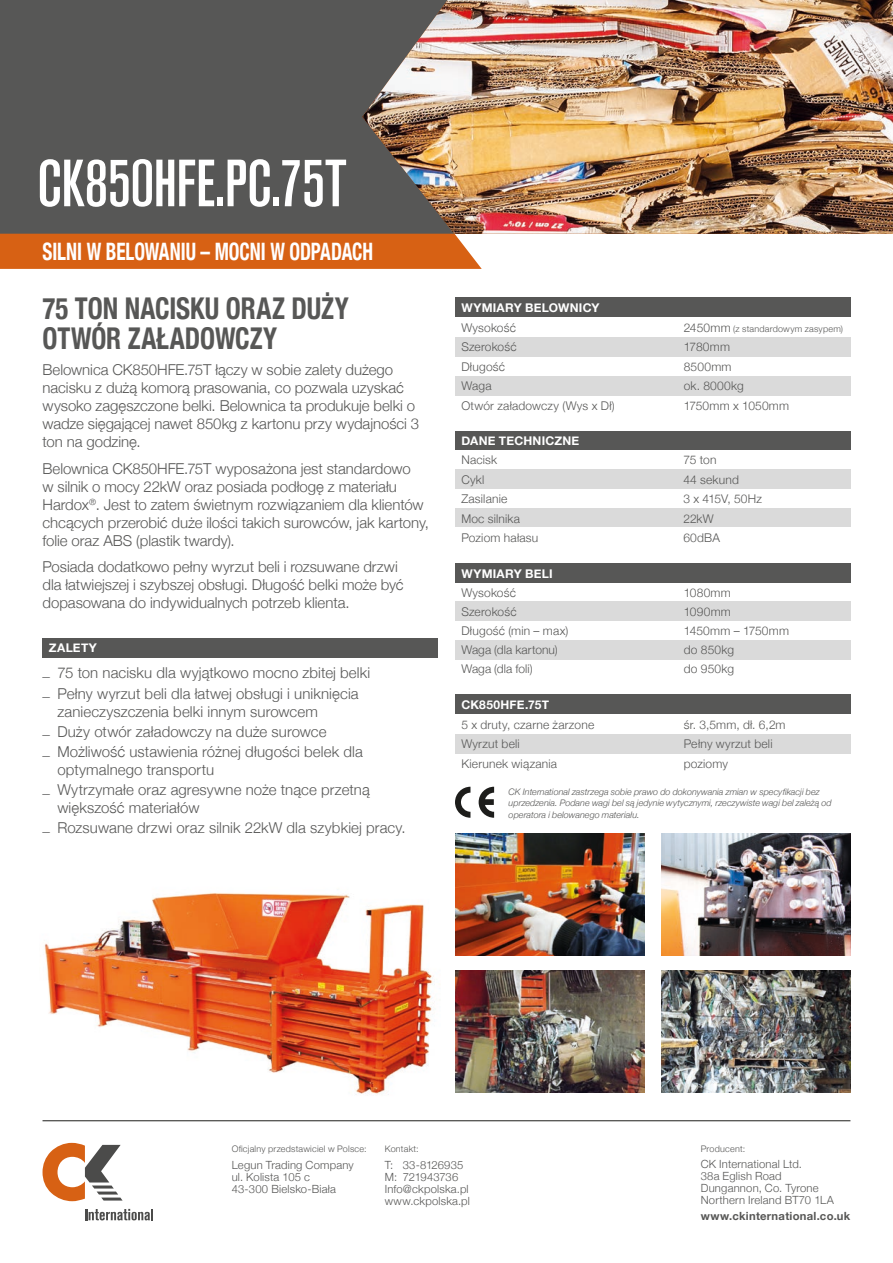
<style>
.page{position:relative;width:893px;height:1263px;background:#fff}
.page>*{position:absolute;margin:0;border:0;box-sizing:border-box;transform-origin:0 0}
.t1{font:500 66px "Akzidenz Grot Con BQ";letter-spacing:-.005em;color:#fff}
.t2{font:700 condensed 30px/30px "Helvetica Neue";color:#575756;scale:.9 1}
.t3{font:700 condensed 24px "Helvetica Neue";letter-spacing:-.005em;color:#fff;scale:.8 1}
.t4{font:300 15px/18px "Helvetica Neue";color:#575756}
.t5{font:300 12px "Helvetica Neue";letter-spacing:.015em;color:#575756}
.t6{font:700 12px "Helvetica Neue";letter-spacing:.02em;color:#fff}
.t7{font:300 11.25px/12px "Helvetica Neue";letter-spacing:.015em;color:#575756}
.t8{font:700 11.25px "Helvetica Neue";letter-spacing:.025em;color:#575756}
.t9{font:italic 300 9px/11.1px "Helvetica Neue";letter-spacing:.005em;color:#575756}
.t10{font:300 9px "Helvetica Neue";letter-spacing:.025em;color:#575756}
.s1{font-size:12px}
</style>
<div class="page">
<div style="left:0;top:0;width:893px;height:234px;background:#575756"></div>
<img style="left:362px;top:0;width:531px;height:234px">
<div style="left:0;top:234px;width:482px;height:35px;background:#d76114"></div>
<hr style="left:43px;top:1120px;width:807px;height:1px;background:#1d1d1b">
<svg style="left:43px;top:1143px;width:80px;height:58px"></svg>
<svg style="left:85px;top:1209px;width:68px;height:11px"></svg>
<div style="left:43px;top:638px;width:395px;height:19px;background:#575756"></div>
<div style="left:455px;top:694px;width:395px;height:20px;background:#575756"></div>
<div style="left:455px;top:734px;width:395px;height:20px;background:#dadada"></div>
<div style="left:455px;top:431px;width:395px;height:19px;background:#575756"></div>
<div style="left:455px;top:470px;width:395px;height:19px;background:#dadada"></div>
<div style="left:455px;top:508px;width:395px;height:20px;background:#dadada"></div>
<div style="left:455px;top:564px;width:395px;height:19px;background:#575756"></div>
<div style="left:455px;top:601px;width:395px;height:20px;background:#dadada"></div>
<div style="left:455px;top:640px;width:395px;height:19px;background:#dadada"></div>
<svg style="left:455px;top:787px;width:15px;height:31px"></svg>
<svg style="left:479px;top:787px;width:15px;height:31px"></svg>
<div style="left:455px;top:298px;width:395px;height:19px;background:#575756"></div>
<div style="left:455px;top:337px;width:395px;height:20px;background:#dadada"></div>
<div style="left:455px;top:376px;width:395px;height:20px;background:#dadada"></div>
<img style="left:455px;top:834px;width:189px;height:122px">
<img style="left:455px;top:970px;width:189px;height:122px">
<img style="left:661px;top:834px;width:189px;height:122px">
<img style="left:661px;top:970px;width:189px;height:122px">
<img style="left:44px;top:893px;width:390px;height:202px">
<h1 class="t1" style="left:37px;top:146px;width:311px">CK850HFE.PC.75T</h1>
<h3 class="t3" style="left:43px;top:231px;width:415px">SILNI W BELOWANIU – MOCNI W ODPADACH</h3>
<h2 class="t2" style="left:43px;top:291px;width:342px">75 TON NACISKU ORAZ DUŻY<br>OTWÓR ZAŁADOWCZY</h2>
<p class="t4" style="left:43px;top:360px;width:378px">Belownica CK850HFE.75T łączy w sobie zalety dużego nacisku z dużą komorą prasowania, co pozwala uzyskać wysoko zagęszczone belki. Belownica ta produkuje belki o wadze sięgającej nawet 850kg z kartonu przy wydajności 3 ton na godzinę.</p>
<p class="t4" style="left:43px;top:459px;width:388px">Belownica CK850HFE.75T wyposażona jest standardowo<br>w silnik o mocy 22kW oraz posiada podłogę z materiału Hardox<sup>®</sup>. Jest to zatem świetnym rozwiązaniem dla klientów chcących przerobić duże ilości takich surowców, jak kartony, folie oraz ABS (plastik twardy).</p>
<p class="t4" style="left:43px;top:557px;width:363px">Posiada dodatkowo pełny wyrzut beli i rozsuwane drzwi dla łatwiejszej i szybszej obsługi. Długość belki może być dopasowana do indywidualnych potrzeb klienta.</p>
<p class="t6" style="left:49px;top:638px;width:50px">ZALETY</p>
<p class="t4" style="left:43px;top:662px;width:329px;line-height:20.1px">_ 75 ton nacisku dla wyjątkowo mocno zbitej belki _ Pełny wyrzut beli dla łatwej obsługi i uniknięcia</p>
<p class="t4" style="left:43px;top:700px;width:322px;line-height:20.1px;text-indent:15px">zanieczyszczenia belki innym surowcem<br>_ Duży otwór załadowczy na duże surowce<br>_ Możliwość ustawienia różnej długości belek dla</p>
<p class="t4" style="left:43px;top:758px;width:329px;line-height:20.1px;text-indent:15px">optymalnego transportu<br>_ Wytrzymałe oraz agresywne noże tnące przetną</p>
<p class="t4" style="left:43px;top:797px;width:365px;line-height:20.1px;text-indent:15px">większość materiałów<br>_ Rozsuwane drzwi oraz silnik 22kW dla szybkiej pracy.</p>
<p class="t6" style="left:461px;top:298px;width:140px">WYMIARY BELOWNICY</p>
<p class="t5" style="left:461px;top:318px;width:56px">Wysokość</p>
<p class="t10" style="left:684px;top:322px;width:161px"><span class="s1">2450mm</span> (z standardowym zasypem)</p>
<p class="t5" style="left:461px;top:337px;width:57px">Szerokość</p>
<p class="t5" style="left:684px;top:337px;width:48px">1780mm</p>
<p class="t5" style="left:461px;top:357px;width:45px">Długość</p>
<p class="t5" style="left:684px;top:357px;width:49px">8500mm</p>
<p class="t5" style="left:461px;top:376px;width:32px">Waga</p>
<p class="t5" style="left:684px;top:376px;width:62px">ok. 8000kg</p>
<p class="t5" style="left:461px;top:396px;width:155px">Otwór załadowczy (Wys x Dł)</p>
<p class="t5" style="left:684px;top:396px;width:107px">1750mm x 1050mm</p>
<p class="t6" style="left:461px;top:432px;width:119px">DANE TECHNICZNE</p>
<p class="t5" style="left:461px;top:450px;width:37px">Nacisk</p>
<p class="t5" style="left:683px;top:450px;width:35px">75 ton</p>
<p class="t5" style="left:461px;top:470px;width:25px">Cykl</p>
<p class="t5" style="left:683px;top:470px;width:57px">44 sekund</p>
<p class="t5" style="left:461px;top:489px;width:48px">Zasilanie</p>
<p class="t5" style="left:683px;top:489px;width:80px">3 x 415V, 50Hz</p>
<p class="t5" style="left:461px;top:509px;width:60px">Moc silnika</p>
<p class="t5" style="left:683px;top:509px;width:32px">22kW</p>
<p class="t5" style="left:461px;top:528px;width:78px">Poziom hałasu</p>
<p class="t5" style="left:683px;top:528px;width:38px">60dBA</p>
<p class="t6" style="left:461px;top:564px;width:93px">WYMIARY BELI</p>
<p class="t5" style="left:461px;top:583px;width:56px">Wysokość</p>
<p class="t5" style="left:684px;top:583px;width:49px">1080mm</p>
<p class="t5" style="left:461px;top:602px;width:57px">Szerokość</p>
<p class="t5" style="left:684px;top:602px;width:49px">1090mm</p>
<p class="t5" style="left:461px;top:621px;width:109px">Długość (min – max)</p>
<p class="t5" style="left:684px;top:621px;width:107px">1450mm – 1750mm</p>
<p class="t5" style="left:461px;top:640px;width:98px">Waga (dla kartonu)</p>
<p class="t5" style="left:684px;top:640px;width:52px">do 850kg</p>
<p class="t5" style="left:461px;top:659px;width:73px">Waga (dla foli)</p>
<p class="t5" style="left:684px;top:659px;width:52px">do 950kg</p>
<p class="t6" style="left:461px;top:695px;width:89px">CK850HFE.75T</p>
<p class="t5" style="left:461px;top:715px;width:134px">5 x druty, czarne żarzone</p>
<p class="t5" style="left:684px;top:715px;width:103px">śr. 3,5mm, dł. 6,2m</p>
<p class="t5" style="left:461px;top:734px;width:60px">Wyrzut beli</p>
<p class="t5" style="left:684px;top:734px;width:90px">Pełny wyrzut beli</p>
<p class="t5" style="left:461px;top:754px;width:97px">Kierunek wiązania</p>
<p class="t5" style="left:684px;top:754px;width:46px">poziomy</p>
<p class="t9" style="left:509px;top:786px;width:325px">CK International zastrzega sobie prawo do dokonywania zmian w specyfikacji bez uprzedzenia. Podane wagi bel są jedynie wytycznymi, rzeczywiste wagi bel zależą od operatora i belowanego materiału.</p>
<p class="t10" style="left:232px;top:1142px;width:136px">Oficjalny przedstawiciel w Polsce:</p>
<p class="t7" style="left:232px;top:1158px;width:124px">Legun Trading Company ul. Kolista 105 c<br>43-300 Bielsko-Biała</p>
<p class="t10" style="left:385px;top:1142px;width:35px">Kontakt:</p>
<p class="t7" style="left:385px;top:1158px;width:87px">T: 33-8126935<br>M: 721943736<br>Info@ckpolska.pl www.ckpolska.pl</p>
<p class="t10" style="left:701px;top:1141px;width:46px">Producent:</p>
<p class="t7" style="left:701px;top:1157px;width:134px">CK International Ltd.<br>38a Eglish Road<br>Dungannon, Co. Tyrone<br>Northern Ireland BT70 1LA</p>
<p class="t8" style="left:701px;top:1207px;width:151px">www.ckinternational.co.uk</p>
</div>
